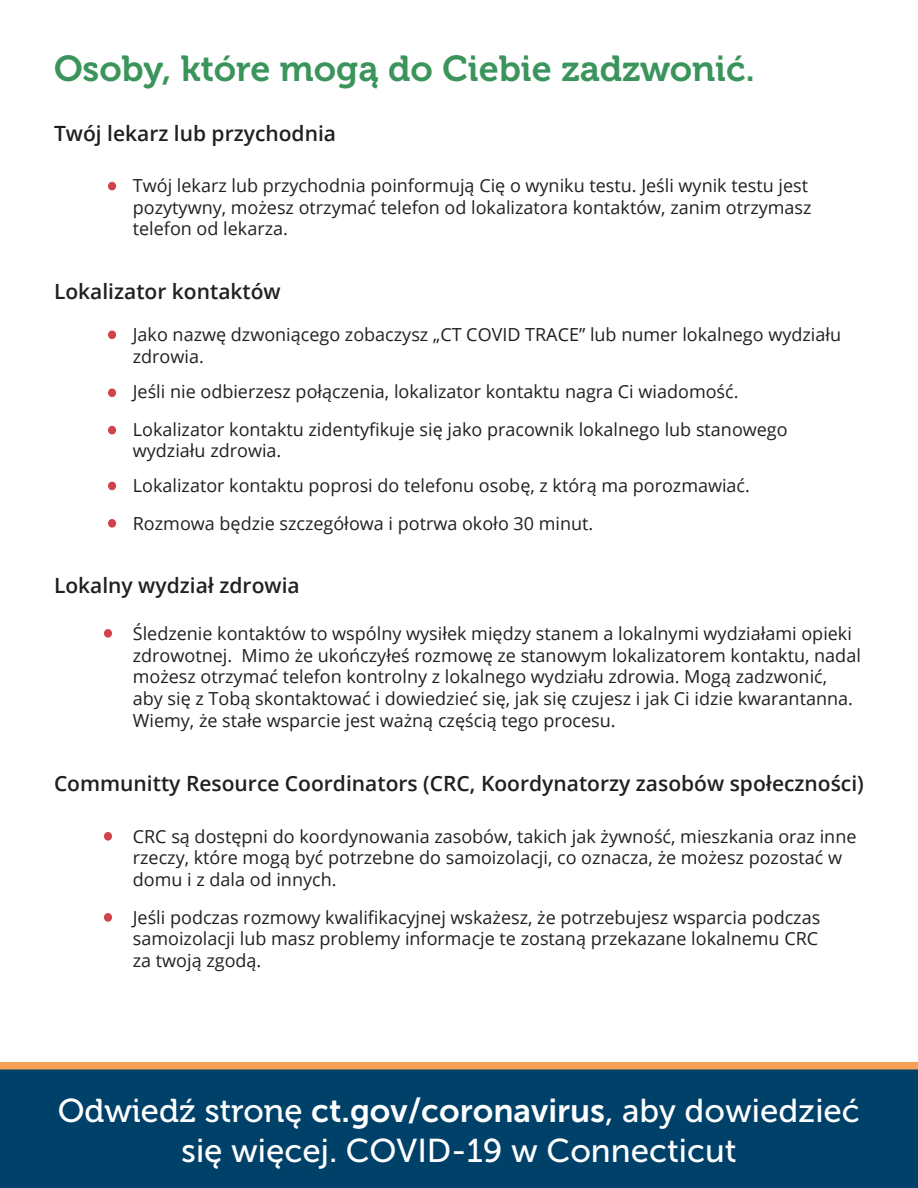
<style>
.page{position:relative;width:918px;height:1188px;background:#fff}
.page>*{position:absolute;margin:0;border:0;box-sizing:border-box;transform-origin:0 0}
.t1{font:36px "Museo 700";color:#3a945b}
.t2{font:33px/39.6px "Museo Sans 500";color:#fff;text-align:center}
.t3{font:600 21px "Open Sans";color:#231f20}
.t4{font:18px/21.6px "Open Sans";color:#231f20}
.s1{font-family:"Museo 500"}
.s2{font-family:"Museo Sans 700"}
</style>
<div class="page">
<div style="left:0;top:1064px;width:918px;height:124px;background:#00416a"></div>
<div style="left:0;top:1062px;width:918px;height:8px;background:#f5a054"></div>
<div style="left:108px;top:182px;width:8px;height:8px;background:#d1424a;border-radius:50%"></div>
<div style="left:108px;top:519px;width:8px;height:9px;background:#d1424a;border-radius:50%"></div>
<div style="left:108px;top:482px;width:8px;height:8px;background:#d1424a;border-radius:50%"></div>
<div style="left:108px;top:426px;width:8px;height:8px;background:#d1424a;border-radius:50%"></div>
<div style="left:108px;top:388px;width:8px;height:9px;background:#d1424a;border-radius:50%"></div>
<div style="left:108px;top:330px;width:8px;height:9px;background:#d1424a;border-radius:50%"></div>
<div style="left:104px;top:629px;width:8px;height:9px;background:#d1424a;border-radius:50%"></div>
<div style="left:104px;top:913px;width:8px;height:9px;background:#d1424a;border-radius:50%"></div>
<div style="left:104px;top:832px;width:8px;height:9px;background:#d1424a;border-radius:50%"></div>
<p class="t1" style="left:54px;top:49px;width:702px">Osoby, które mogą do Ciebie zadzwonić.</p>
<p class="t3" style="left:54px;top:119px;width:284px">Twój lekarz lub przychodnia</p>
<p class="t4" style="left:133px;top:174px;width:680px">Twój lekarz lub przychodnia poinformują Cię o wyniku testu. Jeśli wynik testu jest pozytywny, możesz otrzymać telefon od lokalizatora kontaktów, zanim otrzymasz telefon od lekarza.</p>
<p class="t3" style="left:54px;top:277px;width:228px">Lokalizator kontaktów</p>
<p class="t4" style="left:133px;top:323px;width:710px">Jako nazwę dzwoniącego zobaczysz „CT COVID TRACE” lub numer lokalnego wydziału zdrowia.</p>
<p class="t4" style="left:133px;top:380px;width:607px">Jeśli nie odbierzesz połączenia, lokalizator kontaktu nagra Ci wiadomość.</p>
<p class="t4" style="left:133px;top:418px;width:656px">Lokalizator kontaktu zidentyfikuje się jako pracownik lokalnego lub stanowego wydziału zdrowia.</p>
<p class="t4" style="left:133px;top:475px;width:619px">Lokalizator kontaktu poprosi do telefonu osobę, z którą ma porozmawiać.</p>
<p class="t4" style="left:133px;top:512px;width:462px">Rozmowa będzie szczegółowa i potrwa około 30 minut.</p>
<p class="t3" style="left:54px;top:571px;width:247px">Lokalny wydział zdrowia</p>
<p class="t4" style="left:133px;top:622px;width:721px">Śledzenie kontaktów to wspólny wysiłek między stanem a lokalnymi wydziałami opieki</p>
<p class="t4" style="left:133px;top:644px;width:730px">zdrowotnej. Mimo że ukończyłeś rozmowę ze stanowym lokalizatorem kontaktu, nadal możesz otrzymać telefon kontrolny z lokalnego wydziału zdrowia. Mogą zadzwonić, aby się z Tobą skontaktować i dowiedzieć się, jak się czujesz i jak Ci idzie kwarantanna.<br>Wiemy, że stałe wsparcie jest ważną częścią tego procesu.</p>
<p class="t3" style="left:54px;top:769px;width:811px">Communitty Resource Coordinators (CRC, Koordynatorzy zasobów społeczności)</p>
<p class="t4" style="left:133px;top:825px;width:725px">CRC są dostępni do koordynowania zasobów, takich jak żywność, mieszkania oraz inne rzeczy, które mogą być potrzebne do samoizolacji, co oznacza, że możesz pozostać w domu i z dala od innych.</p>
<p class="t4" style="left:133px;top:906px;width:689px">Jeśli podczas rozmowy kwalifikacyjnej wskażesz, że potrzebujesz wsparcia podczas samoizolacji lub masz problemy informacje te zostaną przekazane lokalnemu CRC</p>
<p class="t4" style="left:133px;top:949px;width:130px">za twoją zgodą.</p>
<p class="t2" style="left:58px;top:1091px;width:803px"><span class="s1">Odwiedź stronę</span> <span class="s2">ct.gov/coronavirus</span>, aby dowiedzieć się więcej. COVID-19 w Connecticut</p>
</div>
